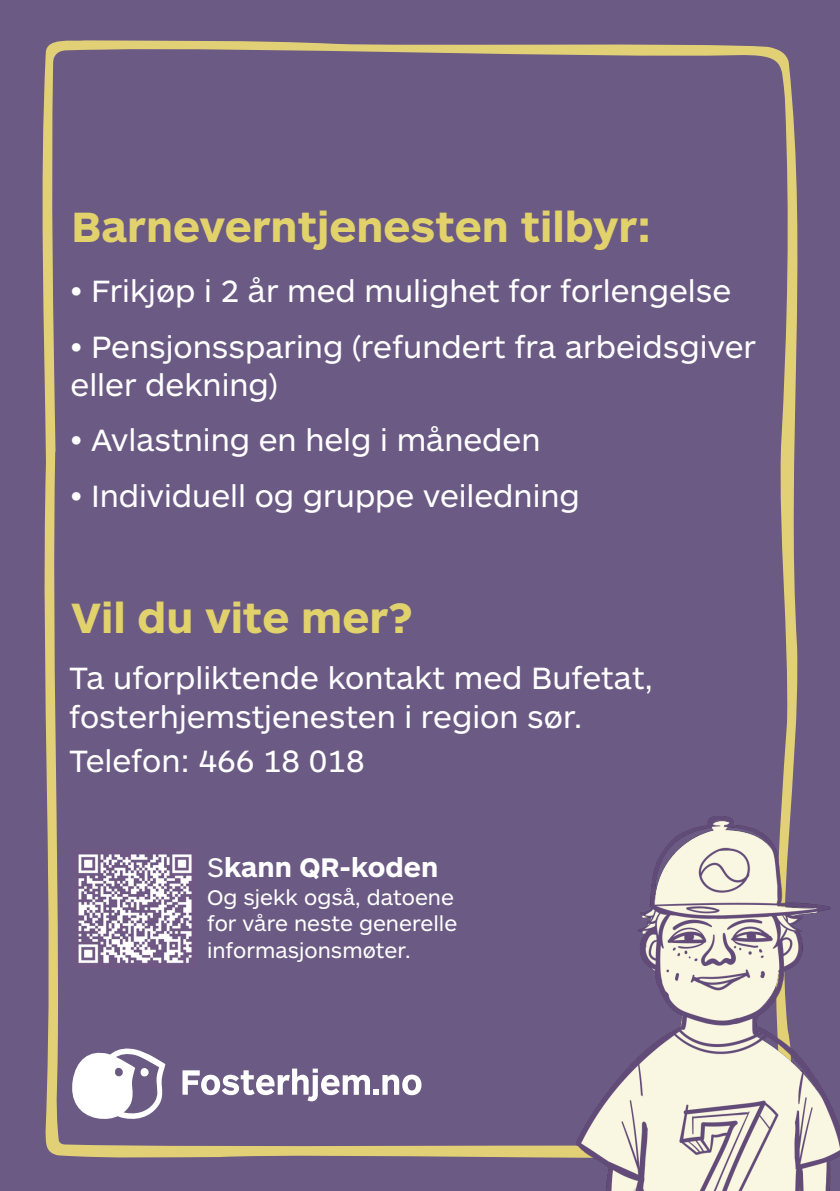
<style>
.page{position:relative;width:840px;height:1191px;background:#fff}
.page>*{position:absolute;margin:0;border:0;box-sizing:border-box;transform-origin:0 0}
.t1{font:700 44px "ARS Maquette Pro";color:#e2d26c}
.t2{font:32px/38.4px "ARS Maquette Pro";color:#fff}
.t3{font:700 28px "ARS Maquette Pro";color:#fff}
.t4{font:22px/26.4px "ARS Maquette Pro";color:#fff}
.s1{font-weight:400}
</style>
<div class="page">
<div style="left:0;top:0;width:839px;height:1191px;background:#6b5a84"></div>
<div style="left:39px;top:37px;width:769px;height:1124px;background:#6b5a84"></div>
<svg style="left:70px;top:1047px;width:95px;height:74px"></svg>
<svg style="left:182px;top:1068px;width:239px;height:33px"></svg>
<img style="left:73px;top:849px;width:123px;height:118px">
<img style="left:576px;top:816px;width:263px;height:375px">
<p class="t1" style="left:72px;top:198px;width:580px">Barneverntjenesten tilbyr:</p>
<p class="t2" style="left:70px;top:270px;width:661px">• Frikjøp i 2 år med mulighet for forlengelse</p>
<p class="t2" style="left:70px;top:326px;width:686px">• Pensjonssparing (refundert fra arbeidsgiver eller dekning)</p>
<p class="t2" style="left:70px;top:419px;width:471px">• Avlastning en helg i måneden</p>
<p class="t2" style="left:70px;top:475px;width:510px">• Individuell og gruppe veiledning</p>
<p class="t1" style="left:72px;top:589px;width:343px">Vil du vite mer?</p>
<p class="t2" style="left:69px;top:657px;width:584px">Ta uforpliktende kontakt med Bufetat, fosterhjemstjenesten i region sør.</p>
<p class="t2" style="left:69px;top:740px;width:297px">Telefon: 466 18 018</p>
<p class="t3" style="left:207px;top:849px;width:232px"><span class="s1">S</span>kann QR-koden</p>
<p class="t4" style="left:207px;top:883px;width:251px">Og sjekk også, datoene for våre neste generelle informasjonsmøter.</p>
</div>
